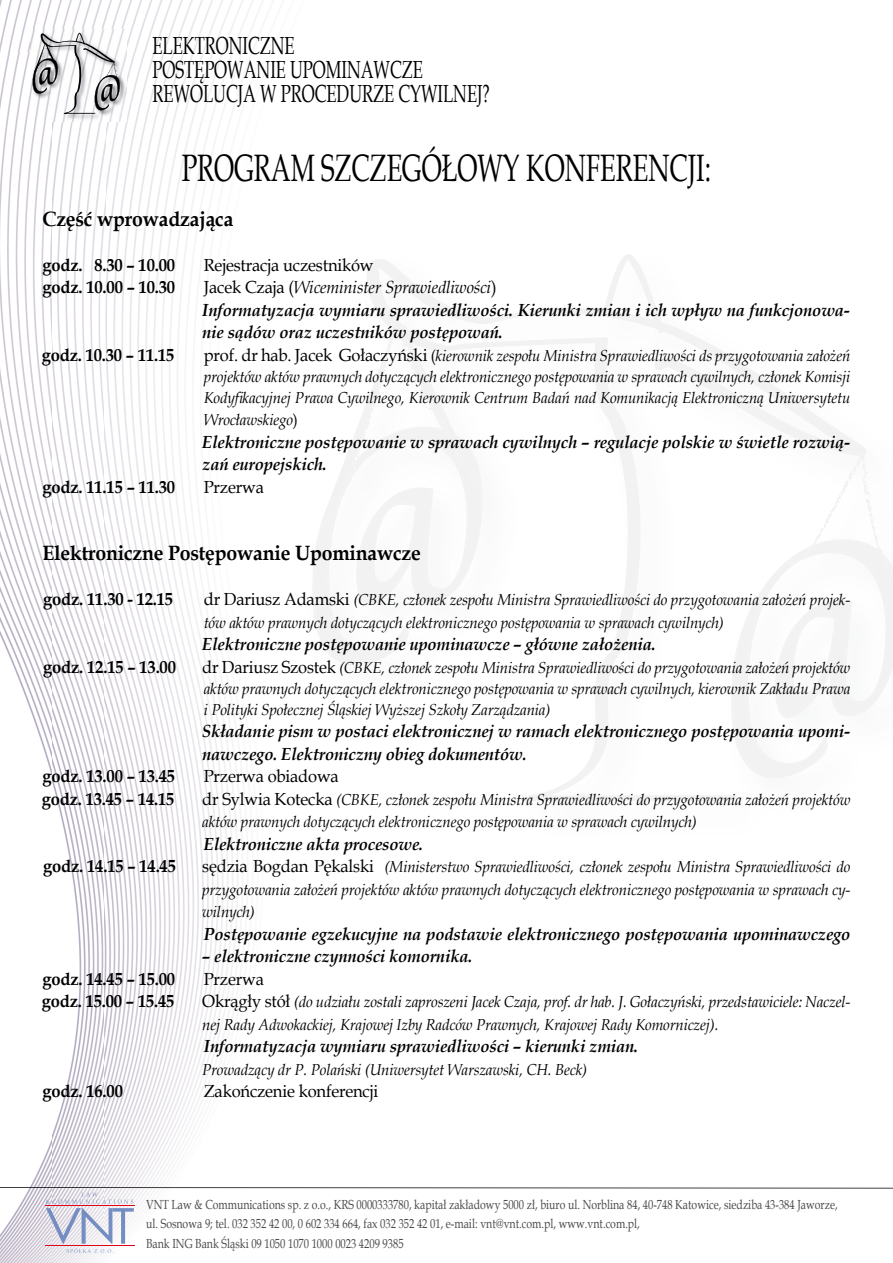
<style>
.page{position:relative;width:893px;height:1263px;background:#fff}
.page>*{position:absolute;margin:0;border:0;box-sizing:border-box;transform-origin:0 0}
.t1{font:38.25px "Book Antiqua";color:#000;scale:.67 1}
.t2{font:24.75px/24px "Book Antiqua";color:#000;scale:.67 1}
.t3{font:700 20.7px "Book Antiqua";letter-spacing:-.01em;color:#000;scale:.94 1}
.t4{font:italic 700 17.55px/22.5px "Book Antiqua";letter-spacing:-.01em;color:#000;scale:.94 1}
.t5{font:700 17.55px "Book Antiqua";letter-spacing:-.01em;color:#000;scale:.94 1}
.t6{font:17.55px "Book Antiqua";letter-spacing:-.01em;color:#000;scale:.94 1}
.t7{font:italic 15.9px/22.5px "Book Antiqua";letter-spacing:-.01em;color:#000;text-align:justify;scale:.94 1}
.t8{font:13.2px/19.5px "Book Antiqua";color:#4b4b4d;scale:.8 1}
.s1{font-weight:400;font-style:normal}
.s2{font-weight:400}
.s3{font-style:normal;font-size:17.55px}
.s4{font-style:normal}
</style>
<div class="page">
<img style="left:0;top:0;width:264px;height:52px">
<img style="left:0;top:52px;width:52px;height:1211px">
<img style="left:106px;top:52px;width:137px;height:211px">
<img style="left:52px;top:121px;width:54px;height:1142px">
<img style="left:105px;top:263px;width:138px;height:1000px">
<svg style="left:0;top:1187px;width:893px;height:66px"></svg>
<img style="left:371px;top:503px;width:47px;height:80px">
<img style="left:790px;top:616px;width:47px;height:79px">
<img style="left:327px;top:315px;width:73px;height:208px">
<svg style="left:321px;top:506px;width:18px;height:20px"></svg>
<img style="left:336px;top:476px;width:16px;height:31px">
<img style="left:349px;top:459px;width:8px;height:18px">
<svg style="left:346px;top:472px;width:8px;height:15px"></svg>
<img style="left:355px;top:446px;width:5px;height:14px">
<svg style="left:354px;top:457px;width:4px;height:3px"></svg>
<img style="left:360px;top:413px;width:12px;height:31px">
<svg style="left:358px;top:441px;width:5px;height:9px"></svg>
<img style="left:370px;top:358px;width:18px;height:54px">
<img style="left:384px;top:329px;width:10px;height:29px">
<img style="left:392px;top:313px;width:6px;height:15px">
<svg style="left:880px;top:554px;width:12px;height:27px"></svg>
<img style="left:870px;top:518px;width:12px;height:36px">
<img style="left:866px;top:498px;width:6px;height:19px">
<svg style="left:872px;top:513px;width:5px;height:15px"></svg>
<img style="left:864px;top:485px;width:7px;height:11px">
<img style="left:856px;top:453px;width:12px;height:13px">
<svg style="left:852px;top:466px;width:16px;height:19px"></svg>
<img style="left:826px;top:467px;width:31px;height:57px">
<img style="left:806px;top:524px;width:21px;height:29px">
<img style="left:789px;top:554px;width:18px;height:10px">
<img style="left:402px;top:323px;width:57px;height:131px">
<img style="left:420px;top:381px;width:34px;height:68px">
<img style="left:401px;top:325px;width:25px;height:57px">
<svg style="left:454px;top:452px;width:27px;height:43px"></svg>
<svg style="left:410px;top:370px;width:26px;height:46px"></svg>
<svg style="left:404px;top:348px;width:7px;height:14px"></svg>
<img style="left:603px;top:254px;width:61px;height:79px">
<img style="left:30px;top:30px;width:97px;height:91px">
<svg style="left:32px;top:31px;width:88px;height:83px"></svg>
<h2 class="t2" style="left:153px;top:33px;width:505px">ELEKTRONICZNE<br>POSTĘPOWANIE UPOMINAWCZE<br>REWOLUCJA W PROCEDURZE CYWILNEJ?</h2>
<h1 class="t1" style="left:182px;top:141px;width:791px">PROGRAM SZCZEGÓŁOWY KONFERENCJI:</h1>
<h3 class="t3" style="left:43px;top:204px;width:205px">Część wprowadzająca</h3>
<p class="t5" style="left:43px;top:253px;width:143px">godz. 8.30 – 10.00</p>
<p class="t6" style="left:204px;top:252px;width:182px">Rejestracja uczestników</p>
<p class="t5" style="left:43px;top:275px;width:143px">godz. 10.00 – 10.30</p>
<p class="t4" style="left:202px;top:276px;width:691px"><span class="s1">Jacek Czaja (</span><span class="s2">Wiceminister Sprawiedliwości</span><span class="s1">)<br></span>Informatyzacja wymiaru sprawiedliwości. Kierunki zmian i ich wpływ na funkcjonowa&shy;nie sądów oraz uczestników postępowań.</p>
<p class="t5" style="left:42px;top:343px;width:143px">godz. 10.30 – 11.15</p>
<p class="t7" style="left:204px;top:344px;width:689px;line-height:21px"><span class="s3">prof. dr hab. Jacek Gołaczyński</span> <span class="s4">(</span>kierownik zespołu Ministra Sprawiedliwości ds przygotowania założeń projektów aktów prawnych dotyczących elektronicznego postępowania w sprawach cywilnych, członek Komisji Kodyfikacyjnej Prawa Cywilnego, Kierownik Centrum Badań nad Komunikacją Elektroniczną Uniwersytetu</p>
<p class="t7" style="left:204px;top:408px;width:102px">Wrocławskiego<span class="s4">)</span></p>
<p class="t4" style="left:202px;top:430px;width:691px">Elektroniczne postępowanie w sprawach cywilnych – regulacje polskie w świetle rozwią&shy;zań europejskich.</p>
<p class="t5" style="left:43px;top:475px;width:143px">godz. 11.15 – 11.30</p>
<p class="t6" style="left:204px;top:474px;width:66px">Przerwa</p>
<h3 class="t3" style="left:43px;top:539px;width:404px">Elektroniczne Postępowanie Upominawcze</h3>
<p class="t5" style="left:43px;top:587px;width:140px">godz. 11.30 - 12.15</p>
<p class="t7" style="left:204px;top:588px;width:689px"><span class="s3">dr Dariusz Adamski</span> (CBKE, członek zespołu Ministra Sprawiedliwości do przygotowania założeń projek&shy;tów aktów prawnych dotyczących elektronicznego postępowania w sprawach cywilnych)</p>
<p class="t4" style="left:202px;top:633px;width:484px">Elektroniczne postępowanie upominawcze – główne założenia.</p>
<p class="t5" style="left:43px;top:655px;width:143px">godz. 12.15 – 13.00</p>
<p class="t7" style="left:202px;top:656px;width:691px;line-height:21px"><span class="s3">dr Dariusz Szostek</span> (CBKE, członek zespołu Ministra Sprawiedliwości do przygotowania założeń projektów aktów prawnych dotyczących elektronicznego postępowania w sprawach cywilnych, kierownik Zakładu Prawa i Polityki Społecznej Śląskiej Wyższej Szkoły Zarządzania)</p>
<p class="t4" style="left:202px;top:720px;width:691px">Składanie pism w postaci elektronicznej w ramach elektronicznego postępowania upomi&shy;nawczego. Elektroniczny obieg dokumentów.</p>
<p class="t5" style="left:43px;top:764px;width:143px">godz. 13.00 – 13.45</p>
<p class="t6" style="left:204px;top:764px;width:145px">Przerwa obiadowa</p>
<p class="t5" style="left:42px;top:787px;width:143px">godz. 13.45 – 14.15</p>
<p class="t7" style="left:202px;top:787px;width:691px"><span class="s3">dr Sylwia Kotecka</span> (CBKE, członek zespołu Ministra Sprawiedliwości do przygotowania założeń projektów aktów prawnych dotyczących elektronicznego postępowania w sprawach cywilnych)</p>
<p class="t4" style="left:204px;top:832px;width:235px">Elektroniczne akta procesowe.</p>
<p class="t5" style="left:43px;top:854px;width:143px">godz. 14.15 – 14.45</p>
<p class="t7" style="left:202px;top:855px;width:691px"><span class="s3">sędzia Bogdan Pękalski</span> (Ministerstwo Sprawiedliwości, członek zespołu Ministra Sprawiedliwości do przygotowania założeń projektów aktów prawnych dotyczących elektronicznego postępowania w sprawach cy&shy;wilnych)</p>
<p class="t4" style="left:204px;top:922px;width:689px">Postępowanie egzekucyjne na podstawie elektronicznego postępowania upominawczego</p>
<p class="t4" style="left:202px;top:945px;width:289px">– elektroniczne czynności komornika.</p>
<p class="t5" style="left:43px;top:967px;width:143px">godz. 14.45 – 15.00</p>
<p class="t6" style="left:204px;top:966px;width:66px">Przerwa</p>
<p class="t5" style="left:42px;top:989px;width:143px">godz. 15.00 – 15.45</p>
<p class="t7" style="left:202px;top:990px;width:691px"><span class="s3">Okrągły stół</span> (do udziału zostali zaproszeni Jacek Czaja, prof. dr hab. J. Gołaczyński, przedstawiciele: Naczel&shy;nej Rady Adwokackiej, Krajowej Izby Radców Prawnych, Krajowej Rady Komorniczej).</p>
<p class="t4" style="left:204px;top:1035px;width:464px">Informatyzacja wymiaru sprawiedliwości – kierunki zmian.</p>
<p class="t7" style="left:202px;top:1057px;width:411px">Prowadzący dr P. Polański (Uniwersytet Warszawski, CH. Beck)</p>
<p class="t5" style="left:43px;top:1079px;width:87px">godz. 16.00</p>
<p class="t6" style="left:204px;top:1079px;width:187px">Zakończenie konferencji</p>
<p class="t8" style="left:146px;top:1194px;width:866px">VNT Law &amp; Communications sp. z o.o., KRS 0000333780, kapitał zakładowy 5000 zł, biuro ul. Norblina 84, 40-748 Katowice, siedziba 43-384 Jaworze, ul. Sosnowa 9; tel. 032 352 42 00, 0 602 334 664, fax 032 352 42 01, e-mail: vnt@vnt.com.pl, www.vnt.com.pl,<br>Bank ING Bank Śląski 09 1050 1070 1000 0023 4209 9385</p>
</div>
